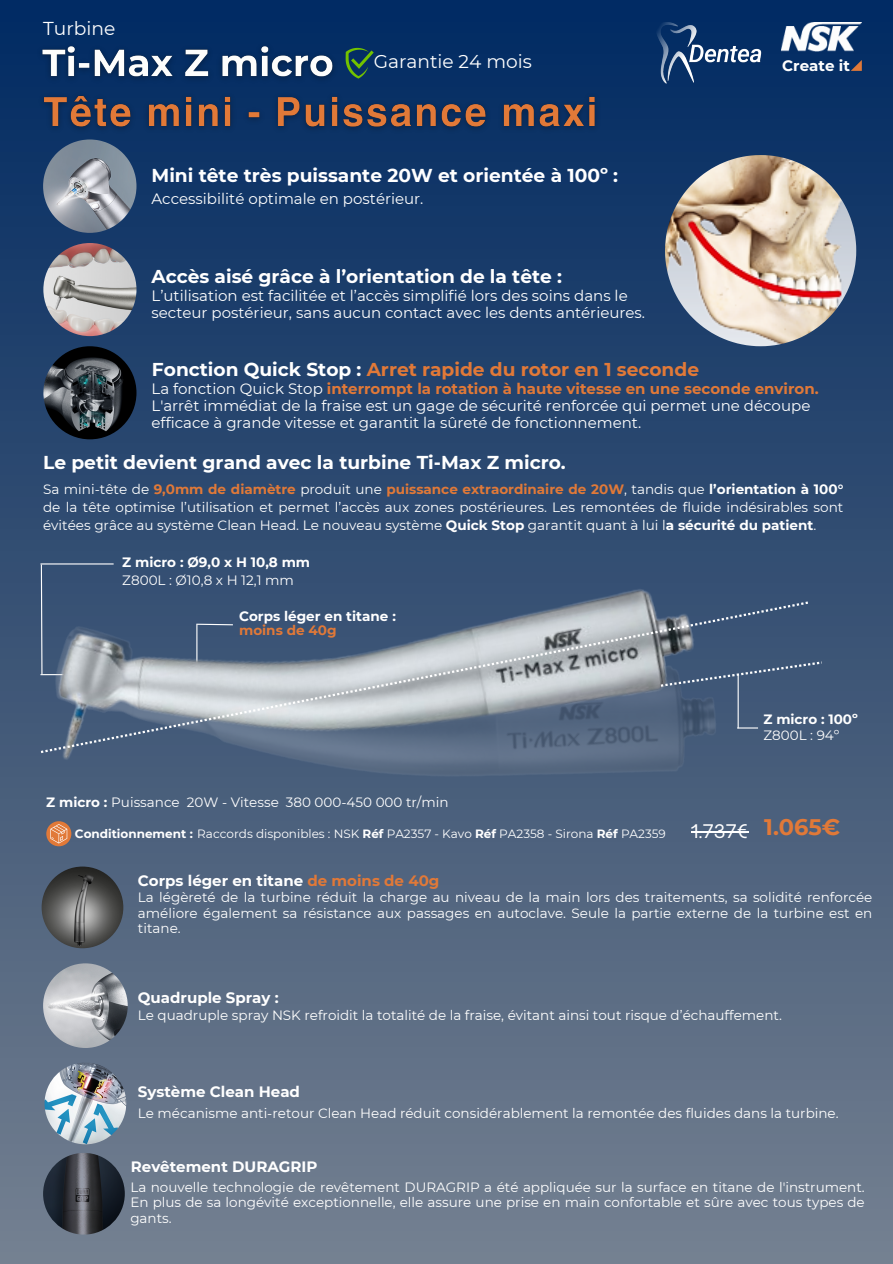
<style>
.page{position:relative;width:893px;height:1264px;background:#fff}
.page>*{position:absolute;margin:0;border:0;box-sizing:border-box;transform-origin:0 0}
.t1{font:700 22.5px "Montserrat";color:#e17938}
.t2{font:700 18.6px "Montserrat";color:#fff}
.t3{font:700 18.6px "Montserrat";color:#e17938}
.t4{font:18.6px "Montserrat";color:#fff}
.t5{font:18px "Open Sauce One";color:#fff}
.t6{font:15px/16.8px "Montserrat";color:#fff}
.t7{font:700 15px "Montserrat";color:#fff}
.t8{font:13.5px/15.8px "Montserrat";color:#fff;text-align:justify}
.t9{font:700 13.5px/14.7px "Montserrat";color:#fff}
.t10{font:12px "Montserrat";color:#fff}
.s1{color:#fff}
.s2{font-weight:700;color:#e17938}
.s3{font-weight:700}
.s4{font-weight:400}
.s5{color:#e17938}
</style>
<div class="page">
<div style="left:0;top:0;width:892px;height:1263px;background:linear-gradient(to bottom,#002960,#747f8e)"></div>
<svg style="left:345px;top:48px;width:28px;height:30px"></svg>
<img style="left:641px;top:15px;width:137px;height:74px">
<img style="left:43px;top:139px;width:93px;height:94px">
<img style="left:45px;top:1062px;width:81px;height:82px;border-radius:50%">
<img style="left:781px;top:22px;width:80px;height:29px">
<svg style="left:850px;top:60px;width:11px;height:11px"></svg>
<img style="left:43px;top:1152px;width:82px;height:82px;border-radius:50%">
<img style="left:43px;top:243px;width:93px;height:93px;border-radius:50%">
<img style="left:665px;top:155px;width:191px;height:191px">
<img style="left:34px;top:37px;width:308px;height:43px">
<img style="left:33px;top:80px;width:580px;height:59px">
<img style="left:0;top:300px;width:775px;height:803px">
<img style="left:0;top:381px;width:797px;height:476px">
<svg style="left:41px;top:601px;width:767px;height:152px;background:#758497"></svg>
<svg style="left:660px;top:661px;width:162px;height:25px;background:#495f7d"></svg>
<hr style="left:690px;top:831px;width:58px;height:1px;background:#fff">
<h6 class="t4" style="left:43px;top:17px;width:74px">Turbine</h6>
<p class="t4" style="left:373px;top:50px;width:159px">Garantie 24 mois</p>
<h5 class="t7" style="left:782px;top:56px;width:69px">Create it</h5>
<p class="t2" style="left:151px;top:164px;width:468px">Mini tête très puissante 20W et orientée à 100º :</p>
<p class="t6" style="left:151px;top:191px;width:273px">Accessibilité optimale en postérieur.</p>
<h4 class="t2" style="left:151px;top:265px;width:412px">Accès aisé grâce à l’orientation de la tête :</h4>
<h4 class="t6" style="left:151px;top:287px;width:495px">L’utilisation est facilitée et l’accès simplifié lors des soins dans le secteur postérieur, sans aucun contact avec les dents antérieures.</h4>
<h6 class="t3" style="left:152px;top:357px;width:548px"><span class="s1">Fonction Quick Stop :</span> Arret rapide du rotor en 1 seconde</h6>
<h6 class="t6" style="left:151px;top:380px;width:668px">La fonction Quick Stop <span class="s2">interrompt la rotation à haute vitesse en une seconde environ.<br></span>L'arrêt immédiat de la fraise est un gage de sécurité renforcée qui permet une découpe</h6>
<h6 class="t6" style="left:151px;top:414px;width:491px">efficace à grande vitesse et garantit la sûreté de fonctionnement.</h6>
<p class="t2" style="left:43px;top:451px;width:524px">Le petit devient grand avec la turbine Ti-Max Z micro.</p>
<h3 class="t8" style="left:43px;top:480px;width:801px;line-height:18px">Sa mini-tête de <span class="s2">9,0mm de diamètre</span> produit une <span class="s2">puissance extraordinaire de 20W</span>, tandis que <span class="s3">l’orientation à 100° </span>de la tête optimise l’utilisation et permet l’accès aux zones postérieures. Les remontées de fluide indésirables sont évitées grâce au système Clean Head. Le nouveau système <span class="s3">Quick Stop</span> garantit quant à lui l<span class="s3">a sécurité du patient</span>.</h3>
<p class="t9" style="left:122px;top:553px;width:189px;line-height:18px">Z micro : Ø9,0 x H 10,8 mm<br><span class="s4">Z800L : Ø10,8 x H 12,1 mm</span></p>
<h5 class="t9" style="left:239px;top:608px;width:158px">Corps léger en titane : <span class="s5">moins de 40g</span></h5>
<p class="t8" style="left:46px;top:794px;width:404px"><span class="s3">Z micro :</span> Puissance 20W - Vitesse 380 000-450 000 tr/min</p>
<p class="t10" style="left:75px;top:826px;width:592px"><span class="s3">Conditionnement :</span> Raccords disponibles : NSK <span class="s3">Réf</span> PA2357 - Kavo <span class="s3">Réf</span> PA2358 - Sirona <span class="s3">Réf</span> PA2359</p>
<h2 class="t9" style="left:763px;top:712px;width:96px">Z micro : 100º</h2>
<p class="t8" style="left:763px;top:727px;width:77px">Z800L : 94º</p>
<p class="t5" style="left:690px;top:820px;width:59px">1.737€</p>
<p class="t1" style="left:764px;top:813px;width:78px">1.065€</p>
<h5 class="t7" style="left:138px;top:871px;width:303px">Corps léger en titane <span class="s5">de moins de 40g</span></h5>
<h5 class="t8" style="left:138px;top:889px;width:735px">La légèreté de la turbine réduit la charge au niveau de la main lors des traitements, sa solidité renforcée améliore également sa résistance aux passages en autoclave. Seule la partie externe de la turbine est en titane.</h5>
<p class="t7" style="left:138px;top:988px;width:142px">Quadruple Spray :</p>
<p class="t8" style="left:138px;top:1007px;width:645px">Le quadruple spray NSK refroidit la totalité de la fraise, évitant ainsi tout risque d’échauffement.</p>
<p class="t7" style="left:138px;top:1082px;width:163px">Système Clean Head</p>
<h3 class="t8" style="left:138px;top:1105px;width:702px">Le mécanisme anti-retour Clean Head réduit considérablement la remontée des fluides dans la turbine.</h3>
<p class="t7" style="left:131px;top:1157px;width:188px">Revêtement DURAGRIP</p>
<p class="t8" style="left:130px;top:1178px;width:735px">La nouvelle technologie de revêtement DURAGRIP a été appliquée sur la surface en titane de l'instrument.<br>En plus de sa longévité exceptionnelle, elle assure une prise en main confortable et sûre avec tous types de gants.</p>
</div>
